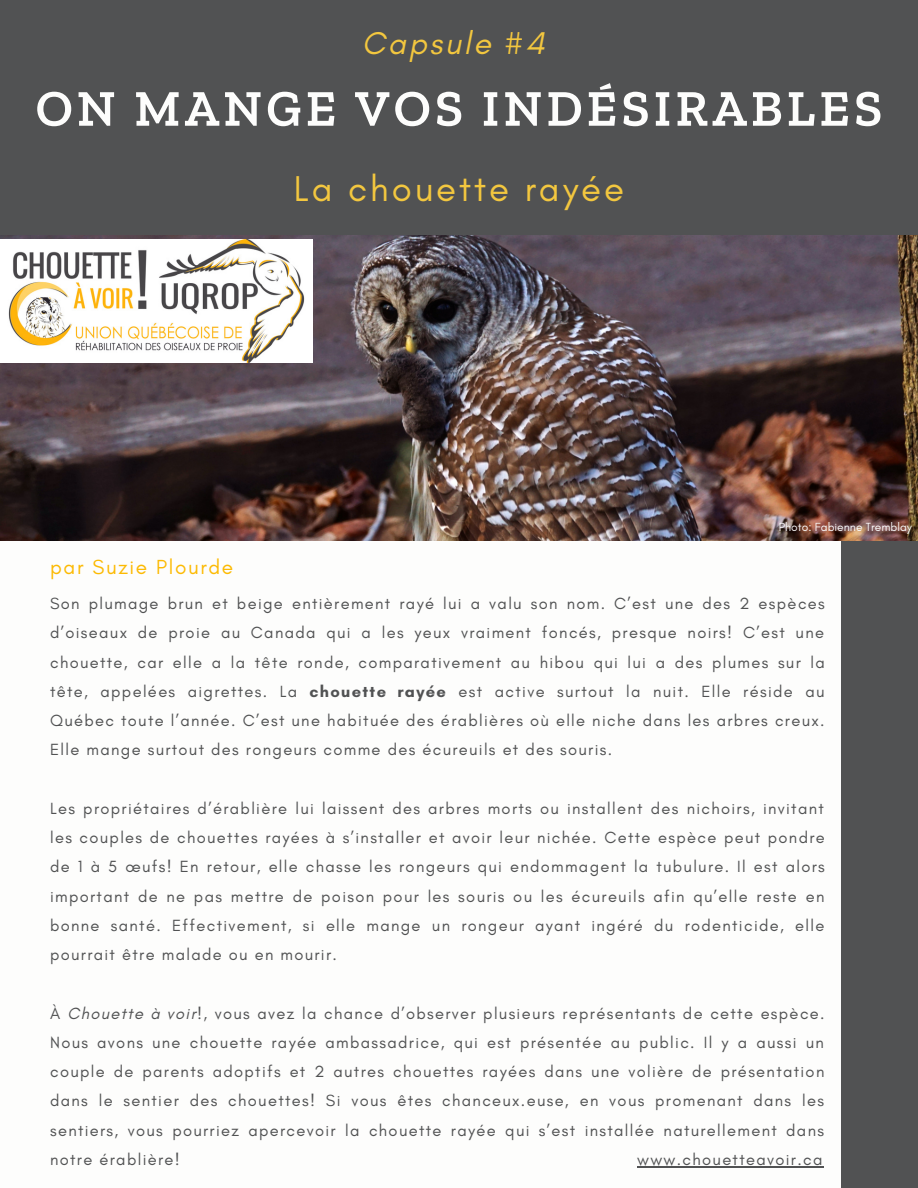
<style>
.page{position:relative;width:918px;height:1188px;background:#fff}
.page>*{position:absolute;margin:0;border:0;box-sizing:border-box;transform-origin:0 0}
.t1{font:600 51.6px "Zilla Slab";letter-spacing:.08em;color:#fdfdfc}
.t2{font:36.6px "Glacial Indifference";letter-spacing:.08em;color:#f3c73f}
.t3{font:italic 32.1px "Glacial Indifference";letter-spacing:.08em;color:#f3c73f}
.t4{font:20.85px "Glacial Indifference";letter-spacing:.08em;color:#fcba03}
.t5{font:16.5px/29.2px "Glacial Indifference";letter-spacing:.08em;color:#515253;text-align:justify}
.t6{font:12px "Glacial Indifference";color:#fdfdfd}
.s1{font-weight:700}
.s2{font-style:italic}
</style>
<div class="page">
<div style="left:0;top:0;width:918px;height:236px;background:#515253"></div>
<div style="left:841px;top:541px;width:77px;height:646px;background:#515253"></div>
<img style="left:0;top:235px;width:918px;height:305px">
<hr style="left:637px;top:1166px;width:187px;height:1px;background:#515253">
<img style="left:0;top:239px;width:313px;height:124px">
<h3 class="t3" style="left:362px;top:24px;width:184px">Capsule #4</h3>
<h1 class="t1" style="left:36px;top:77px;width:848px">ON MANGE VOS INDÉSIRABLES</h1>
<h2 class="t2" style="left:294px;top:166px;width:332px">La chouette rayée</h2>
<p class="t6" style="left:779px;top:520px;width:135px">Photo: Fabienne Tremblay</p>
<p class="t4" style="left:50px;top:555px;width:185px">par Suzie Plourde</p>
<p class="t5" style="left:50px;top:589px;width:776px">Son plumage brun et beige entièrement rayé lui a valu son nom. C’est une des 2 espèces d’oiseaux de proie au Canada qui a les yeux vraiment foncés, presque noirs! C’est une chouette, car elle a la tête ronde, comparativement au hibou qui lui a des plumes sur la tête, appelées aigrettes. La <span class="s1">chouette rayée</span> est active surtout la nuit. Elle réside au Québec toute l’année. C’est une habituée des érablières où elle niche dans les arbres creux.<br>Elle mange surtout des rongeurs comme des écureuils et des souris.</p>
<p class="t5" style="left:50px;top:794px;width:776px">Les propriétaires d’érablière lui laissent des arbres morts ou installent des nichoirs, invitant les couples de chouettes rayées à s’installer et avoir leur nichée. Cette espèce peut pondre de 1 à 5 œufs! En retour, elle chasse les rongeurs qui endommagent la tubulure. Il est alors important de ne pas mettre de poison pour les souris ou les écureuils afin qu’elle reste en bonne santé. Effectivement, si elle mange un rongeur ayant ingéré du rodenticide, elle pourrait être malade ou en mourir.</p>
<p class="t5" style="left:50px;top:998px;width:776px">À <span class="s2">Chouette à voir!</span>, vous avez la chance d’observer plusieurs représentants de cette espèce.<br>Nous avons une chouette rayée ambassadrice, qui est présentée au public. Il y a aussi un couple de parents adoptifs et 2 autres chouettes rayées dans une volière de présentation dans le sentier des chouettes! Si vous êtes chanceux.euse, en vous promenant dans les sentiers, vous pourriez apercevoir la chouette rayée qui s’est installée naturellement dans notre érablière!</p>
<p class="t5" style="left:637px;top:1145px;width:187px">www.chouetteavoir.ca</p>
</div>
